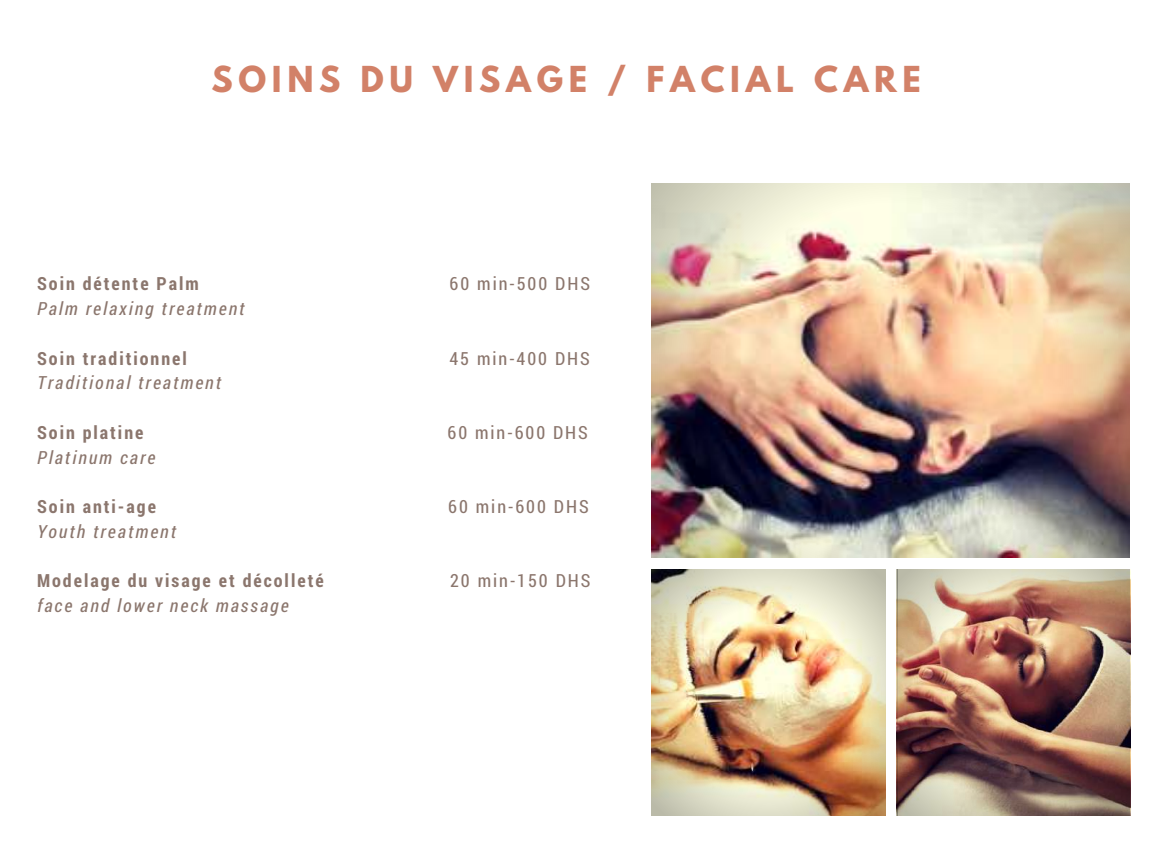
<style>
.page{position:relative;width:1152px;height:864px;background:#fff}
.page>*{position:absolute;margin:0;border:0;box-sizing:border-box;transform-origin:0 0}
.t1{font:700 31.65px "League Spartan";letter-spacing:.18em;color:#d28168}
.t2{font:italic 18.15px "Roboto Condensed";letter-spacing:.11em;color:#8b766d}
.t3{font:700 18.15px "Roboto Condensed";letter-spacing:.11em;color:#8b766d}
.t4{font:18.15px "Roboto Condensed";letter-spacing:.11em;color:#8b766d}
</style>
<div class="page">
<img style="left:651px;top:183px;width:478px;height:375px">
<img style="left:651px;top:569px;width:234px;height:247px">
<img style="left:897px;top:569px;width:232px;height:247px">
<h1 class="t1" style="left:211px;top:64px;width:711px">SOINS DU VISAGE / FACIAL CARE</h1>
<p class="t3" style="left:37px;top:271px;width:163px">Soin détente Palm</p>
<p class="t4" style="left:450px;top:271px;width:142px">60 min-500 DHS</p>
<p class="t2" style="left:37px;top:296px;width:209px">Palm relaxing treatment</p>
<p class="t3" style="left:37px;top:345px;width:151px">Soin traditionnel</p>
<p class="t4" style="left:449px;top:345px;width:142px">45 min-400 DHS</p>
<p class="t2" style="left:37px;top:370px;width:186px">Traditional treatment</p>
<p class="t3" style="left:37px;top:420px;width:108px">Soin platine</p>
<p class="t4" style="left:448px;top:420px;width:142px">60 min-600 DHS</p>
<p class="t2" style="left:37px;top:444px;width:120px">Platinum care</p>
<p class="t3" style="left:37px;top:494px;width:120px">Soin anti-age</p>
<p class="t4" style="left:448px;top:494px;width:142px">60 min-600 DHS</p>
<p class="t2" style="left:37px;top:519px;width:141px">Youth treatment</p>
<p class="t3" style="left:37px;top:568px;width:288px">Modelage du visage et décolleté</p>
<p class="t4" style="left:450px;top:568px;width:142px">20 min-150 DHS</p>
<p class="t2" style="left:37px;top:593px;width:253px">face and lower neck massage</p>
</div>
